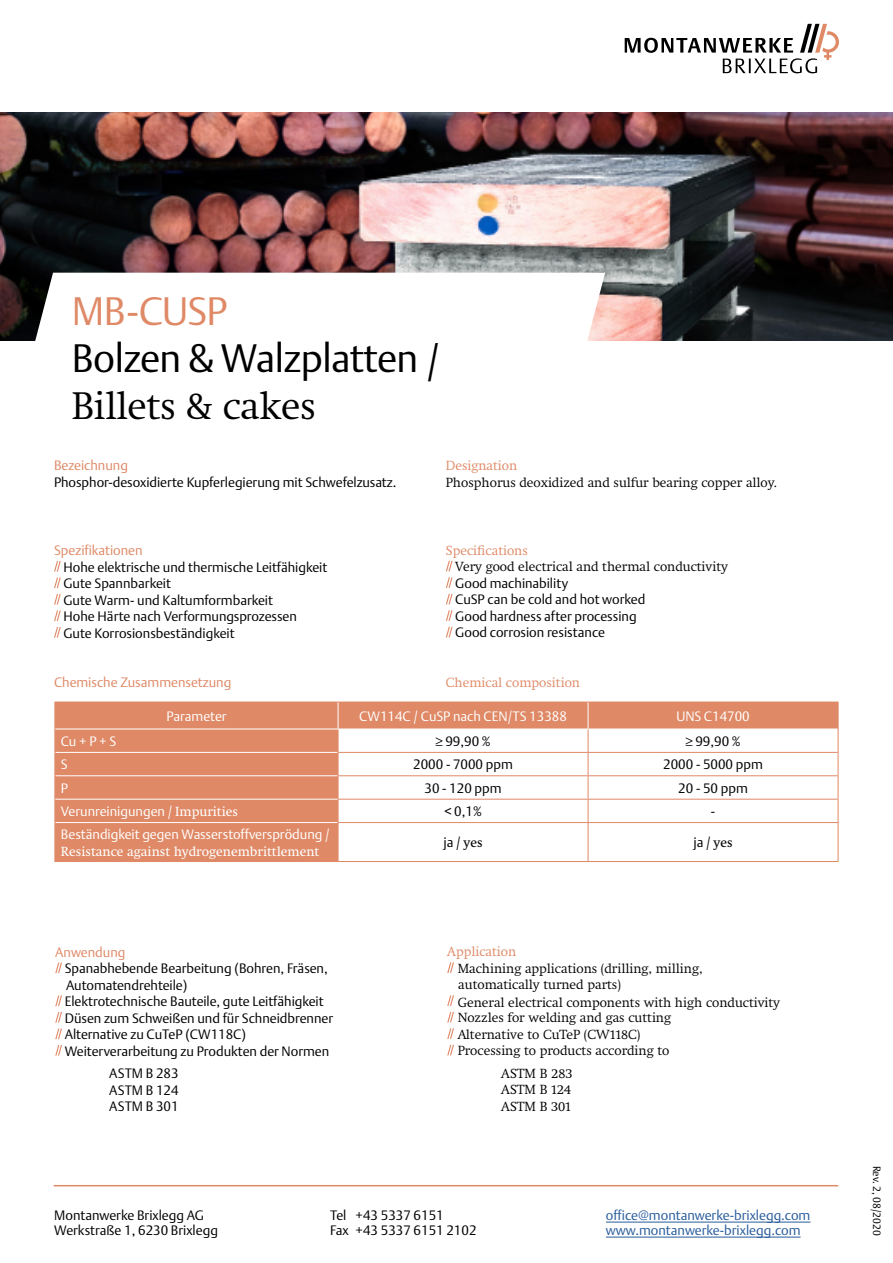
<style>
.page{position:relative;width:893px;height:1263px;background:#fff}
.page>*{position:absolute;margin:0;border:0;box-sizing:border-box;transform-origin:0 0}
.t1{font:300 39.3px/47.1px "DTL Argo T";letter-spacing:-.01em;color:#000}
.t2{font:300 39.3px "Swift Neue LT Pro";letter-spacing:-.01em;color:#000}
.t3{font:300 13.5px/16.5px "DTL Argo T";color:#000}
.t4{font:300 13.5px/16.5px "Swift Neue LT Pro";color:#000}
.t5{font:300 13.5px "DTL Argo T";color:#fff}
.t6{font:300 13.5px "DTL Argo T";color:#df8966}
.t7{font:300 13.5px/15px "DTL Argo T";color:#275b9b}
.t8{font:300 13.5px "Swift Neue LT Pro";color:#df8966}
.t9{font:13.5px "Swift Neue LT Pro";color:#fff}
.t10{font:300 10.5px "DTL Argo T";color:#000}
.s1{color:#df8966}
.s2{font-family:"Swift Neue LT Pro"}
.s3{font-family:"Swift Neue LT Pro";font-weight:400}
</style>
<div class="page">
<svg style="left:625px;top:24px;width:214px;height:49px"></svg>
<img style="left:0;top:113px;width:893px;height:227px">
<svg style="left:20px;top:273px;width:586px;height:68px"></svg>
<svg style="left:54px;top:561px;width:7px;height:27px"></svg>
<svg style="left:54px;top:594px;width:7px;height:27px"></svg>
<svg style="left:54px;top:627px;width:7px;height:11px"></svg>
<svg style="left:446px;top:561px;width:7px;height:10px"></svg>
<svg style="left:446px;top:577px;width:7px;height:11px"></svg>
<svg style="left:446px;top:594px;width:7px;height:10px"></svg>
<svg style="left:446px;top:610px;width:7px;height:11px"></svg>
<svg style="left:446px;top:627px;width:7px;height:10px"></svg>
<svg style="left:55px;top:962px;width:7px;height:11px"></svg>
<svg style="left:55px;top:995px;width:7px;height:11px"></svg>
<svg style="left:55px;top:1012px;width:7px;height:27px"></svg>
<svg style="left:55px;top:1045px;width:7px;height:11px"></svg>
<svg style="left:447px;top:962px;width:7px;height:11px"></svg>
<svg style="left:447px;top:995px;width:7px;height:11px"></svg>
<svg style="left:447px;top:1012px;width:7px;height:10px"></svg>
<svg style="left:447px;top:1028px;width:7px;height:11px"></svg>
<svg style="left:447px;top:1045px;width:7px;height:10px"></svg>
<div style="left:56px;top:703px;width:782px;height:158px;background:#df8966"></div>
<svg style="left:339px;top:730px;width:499px;height:131px"></svg>
<hr style="left:588px;top:729px;width:250px;height:1px;background:#fff">
<hr style="left:55px;top:752px;width:283px;height:1px;background:#fff">
<hr style="left:55px;top:775px;width:283px;height:1px;background:#fff">
<hr style="left:55px;top:822px;width:283px;height:1px;background:#fff">
<hr style="left:55px;top:702px;width:283px;height:1px;background:#df8966">
<hr style="left:338px;top:702px;width:250px;height:1px;background:#df8966">
<hr style="left:588px;top:702px;width:250px;height:1px;background:#df8966">
<hr style="left:338px;top:752px;width:250px;height:1px;background:#df8966">
<hr style="left:588px;top:752px;width:250px;height:1px;background:#df8966">
<hr style="left:338px;top:775px;width:250px;height:1px;background:#df8966">
<hr style="left:588px;top:775px;width:250px;height:1px;background:#df8966">
<svg style="left:55px;top:703px;width:1px;height:119px"></svg>
<hr style="left:55px;top:822px;width:1px;height:39px;background:#df8966">
<hr style="left:338px;top:823px;width:1px;height:38px;background:#df8966">
<hr style="left:588px;top:823px;width:1px;height:38px;background:#df8966">
<hr style="left:338px;top:822px;width:250px;height:1px;background:#df8966">
<hr style="left:588px;top:822px;width:250px;height:1px;background:#df8966">
<svg style="left:838px;top:702px;width:1px;height:120px"></svg>
<hr style="left:838px;top:823px;width:1px;height:38px;background:#df8966">
<hr style="left:338px;top:799px;width:250px;height:1px;background:#df8966">
<hr style="left:588px;top:799px;width:250px;height:1px;background:#df8966">
<hr style="left:338px;top:861px;width:250px;height:1px;background:#df8966">
<hr style="left:588px;top:861px;width:250px;height:1px;background:#df8966">
<hr style="left:55px;top:799px;width:283px;height:1px;background:#fff">
<svg style="left:588px;top:702px;width:1px;height:120px"></svg>
<hr style="left:338px;top:729px;width:250px;height:1px;background:#fff">
<svg style="left:338px;top:702px;width:1px;height:120px"></svg>
<hr style="left:55px;top:729px;width:283px;height:1px;background:#fff">
<hr style="left:55px;top:861px;width:283px;height:1px;background:#df8966">
<hr style="left:606px;top:1222px;width:204px;height:1px;background:#275b9b">
<hr style="left:606px;top:1237px;width:195px;height:1px;background:#275b9b">
<hr style="left:54px;top:1185px;width:784px;height:1px;background:#df8966">
<h1 class="t1" style="left:72px;top:287px;width:368px"><span class="s1">MB-CUSP<br></span>Bolzen &amp; Walzplatten <span class="s2">/</span></h1>
<h1 class="t2" style="left:72px;top:382px;width:246px">Billets &amp; cakes</h1>
<p class="t6" style="left:54px;top:458px;width:75px">Bezeichnung</p>
<p class="t3" style="left:54px;top:474px;width:344px">Phosphor-desoxidierte Kupferlegierung mit Schwefelzusatz.</p>
<p class="t8" style="left:446px;top:458px;width:73px">Designation</p>
<p class="t4" style="left:446px;top:474px;width:333px">Phosphorus deoxidized and sulfur bearing copper alloy.</p>
<p class="t6" style="left:54px;top:542px;width:90px">Spezifikationen</p>
<p class="t3" style="left:63px;top:558px;width:265px">Hohe elektrische und thermische Leitfähigkeit Gute Spannbarkeit<br>Gute Warm- und Kaltumformbarkeit<br>Hohe Härte nach Verformungsprozessen Gute Korrosionsbeständigkeit</p>
<p class="t6" style="left:54px;top:674px;width:179px">Chemische Zusammensetzung</p>
<p class="t8" style="left:446px;top:542px;width:84px">Specifications</p>
<p class="t4" style="left:455px;top:558px;width:274px">Very good electrical and thermal conductivity</p>
<p class="t3" style="left:455px;top:575px;width:192px">Good machinability<br>CuSP can be cold and hot worked<br>Good hardness after processing<br>Good corrosion resistance</p>
<p class="t8" style="left:446px;top:674px;width:136px">Chemical composition</p>
<p class="t5" style="left:166px;top:708px;width:62px">Parameter</p>
<p class="t5" style="left:359px;top:708px;width:209px">CW114C / CuSP nach CEN/TS 13388</p>
<p class="t5" style="left:676px;top:708px;width:75px">UNS C14700</p>
<p class="t5" style="left:61px;top:733px;width:57px">Cu + P + S</p>
<p class="t3" style="left:435px;top:733px;width:57px">≥ 99,90 %</p>
<p class="t3" style="left:685px;top:733px;width:57px">≥ 99,90 %</p>
<p class="t5" style="left:61px;top:756px;width:8px">S</p>
<p class="t3" style="left:413px;top:756px;width:101px">2000 - 7000 ppm</p>
<p class="t3" style="left:663px;top:756px;width:101px">2000 - 5000 ppm</p>
<p class="t5" style="left:61px;top:780px;width:9px">P</p>
<p class="t3" style="left:424px;top:779px;width:79px">30 - 120 ppm</p>
<p class="t3" style="left:678px;top:779px;width:71px">20 - 50 ppm</p>
<p class="t5" style="left:61px;top:803px;width:179px">Verunreinigungen / <span class="s3">Impurities</span></p>
<p class="t3" style="left:444px;top:803px;width:39px">&lt; 0,1%</p>
<p class="t3" style="left:711px;top:803px;width:6px">-</p>
<p class="t5" style="left:61px;top:826px;width:271px">Beständigkeit gegen Wasserstoffversprödung /</p>
<p class="t9" style="left:61px;top:843px;width:260px">Resistance against hydrogenembrittlement</p>
<p class="t3" style="left:444px;top:834px;width:40px">ja / <span class="s3">yes</span></p>
<p class="t3" style="left:694px;top:834px;width:40px">ja / <span class="s3">yes</span></p>
<p class="t6" style="left:55px;top:944px;width:72px">Anwendung</p>
<p class="t3" style="left:65px;top:960px;width:270px">Spanabhebende Bearbeitung (Bohren, Fräsen, Automatendrehteile)<br>Elektrotechnische Bauteile, gute Leitfähigkeit Düsen zum Schweißen und für Schneidbrenner Alternative zu CuTeP (CW118C)<br>Weiterverarbeitung zu Produkten der Normen</p>
<p class="t3" style="left:109px;top:1065px;width:71px;text-align:justify">ASTM B 283<br>ASTM B 124<br>ASTM B 301</p>
<p class="t8" style="left:447px;top:944px;width:71px">Application</p>
<p class="t4" style="left:458px;top:960px;width:246px">Machining applications (drilling, milling, automatically turned parts)</p>
<p class="t4" style="left:458px;top:995px;width:324px;line-height:15.1px">General electrical components with high conductivity<br>Nozzles for welding and gas cutting</p>
<p class="t4" style="left:458px;top:1026px;width:213px">Alternative to CuTeP (CW118C)<br>Processing to products according to</p>
<p class="t4" style="left:501px;top:1065px;width:72px;text-align:justify">ASTM B 283<br>ASTM B 124<br>ASTM B 301</p>
<p class="t3" style="left:54px;top:1208px;width:165px;line-height:15px">Montanwerke Brixlegg AG<br>Werkstraße 1, 6230 Brixlegg</p>
<p class="t3" style="left:330px;top:1208px;width:148px;line-height:15px">Tel +43 5337 6151<br>Fax +43 5337 6151 2102</p>
<p class="t7" style="left:606px;top:1208px;width:206px">office@montanwerke-brixlegg.com www.montanwerke-brixlegg.com</p>
<p class="t10" style="left:883px;top:1165px;width:72px;rotate:90deg">Rev. 2, 08/2020</p>
</div>
